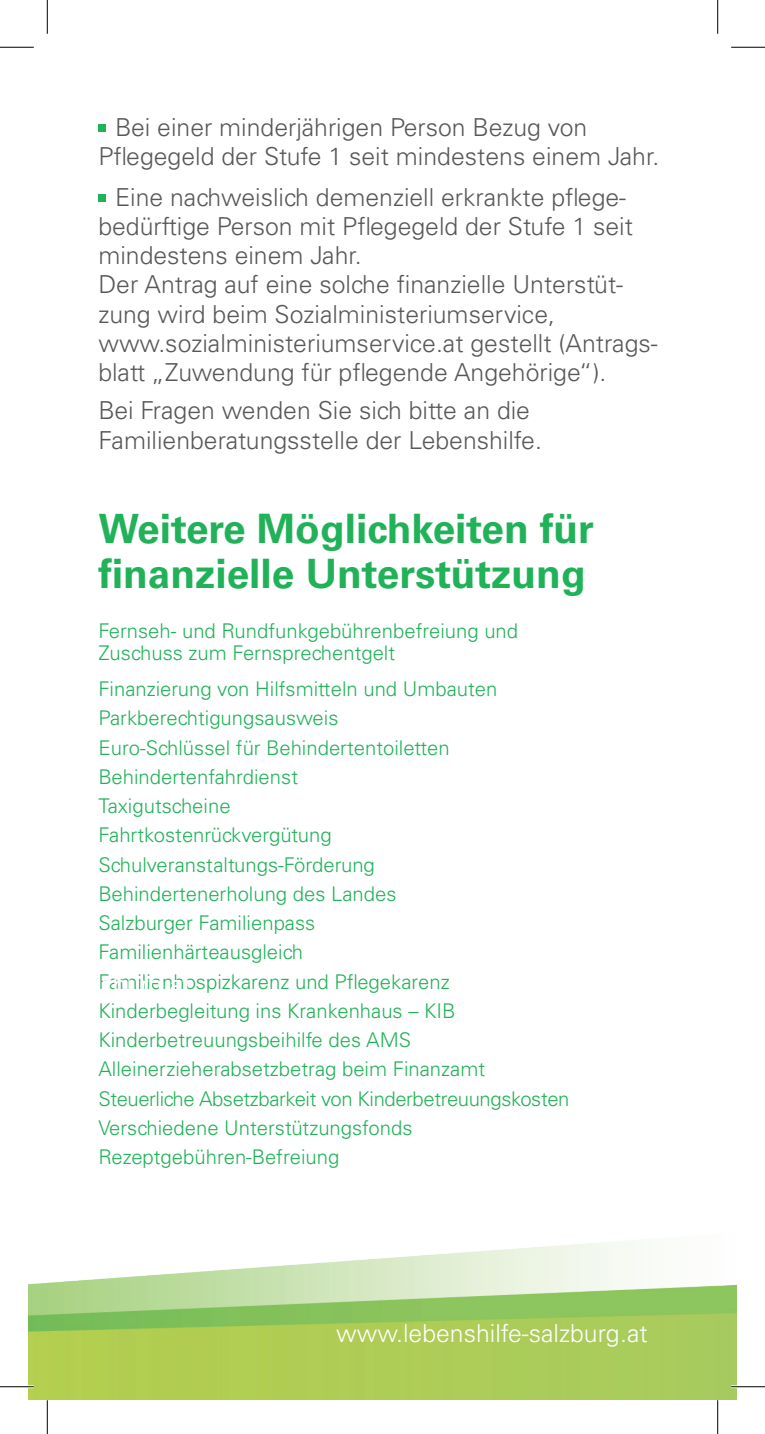
<style>
.page{position:relative;width:765px;height:1434px;background:#fff}
.page>*{position:absolute;margin:0;border:0;box-sizing:border-box;transform-origin:0 0}
.t1{font:700 40.5px/45px "Univers LT Std";color:#21b259}
.t2{font:300 24.75px/29.2px "Univers LT Std";color:#57585a}
.t3{font:300 24.75px "Univers LT Std";color:#fff}
.t4{font:300 20.25px/29.2px "Univers LT Std";color:#21b259}
</style>
<div class="page">
<div style="left:98px;top:124px;width:8px;height:8px;background:#21b259"></div>
<div style="left:98px;top:194px;width:8px;height:8px;background:#21b259"></div>
<img style="left:28px;top:1240px;width:708px;height:159px">
<hr style="left:0;top:1385px;width:34px;height:3px;background:#fff">
<hr style="left:730px;top:1385px;width:34px;height:3px;background:#fff">
<hr style="left:0;top:47px;width:34px;height:1px;background:#000">
<hr style="left:730px;top:47px;width:34px;height:1px;background:#000">
<hr style="left:0;top:1386px;width:34px;height:1px;background:#000">
<hr style="left:730px;top:1386px;width:34px;height:1px;background:#000">
<hr style="left:47px;top:0;width:1px;height:34px;background:#000">
<hr style="left:47px;top:1400px;width:1px;height:34px;background:#000">
<hr style="left:717px;top:0;width:1px;height:34px;background:#000">
<hr style="left:717px;top:1400px;width:1px;height:34px;background:#000">
<p class="t2" style="left:98px;top:112px;width:562px;text-indent:17px">Bei einer minderjährigen Person Bezug von<br>Pflegegeld der Stufe 1 seit mindestens einem Jahr.</p>
<p class="t2" style="left:98px;top:182px;width:560px;text-indent:17px">Eine nachweislich demenziell erkrankte pflege&shy;bedürftige Person mit Pflegegeld der Stufe 1 seit mindestens einem Jahr.<br>Der Antrag auf eine solche finanzielle Unterstüt&shy;zung wird beim Sozialministeriumservice, www.sozialministeriumservice.at gestellt (Antrags&shy;blatt „Zuwendung für pflegende Angehörige“).</p>
<p class="t2" style="left:98px;top:396px;width:445px">Bei Fragen wenden Sie sich bitte an die<br>Familienberatungsstelle der Lebenshilfe.</p>
<h1 class="t1" style="left:98px;top:507px;width:497px">Weitere Möglichkeiten für finanzielle Unterstützung</h1>
<p class="t4" style="left:98px;top:619px;width:421px;line-height:22.5px">Fernseh- und Rundfunkgebührenbefreiung und<br>Zuschuss zum Fernsprechentgelt</p>
<p class="t4" style="left:98px;top:674px;width:472px">Finanzierung von Hilfsmitteln und Umbauten Parkberechtigungsausweis<br>Euro-Schlüssel für Behindertentoiletten Behindertenfahrdienst<br>Taxigutscheine<br>Fahrtkostenrückvergütung Schulveranstaltungs-Förderung<br>Behindertenerholung des Landes<br>Salzburger Familienpass<br>Familienhärteausgleich<br>Familienhospizkarenz und Pflegekarenz Kinderbegleitung ins Krankenhaus – KIB Kinderbetreuungsbeihilfe des AMS Alleinerzieherabsetzbetrag beim Finanzamt Steuerliche Absetzbarkeit von Kinderbetreuungskosten Verschiedene Unterstützungsfonds Rezeptgebühren-Befreiung</p>
<p class="t3" style="left:336px;top:1319px;width:313px">www.lebenshilfe-salzburg.at</p>
</div>
